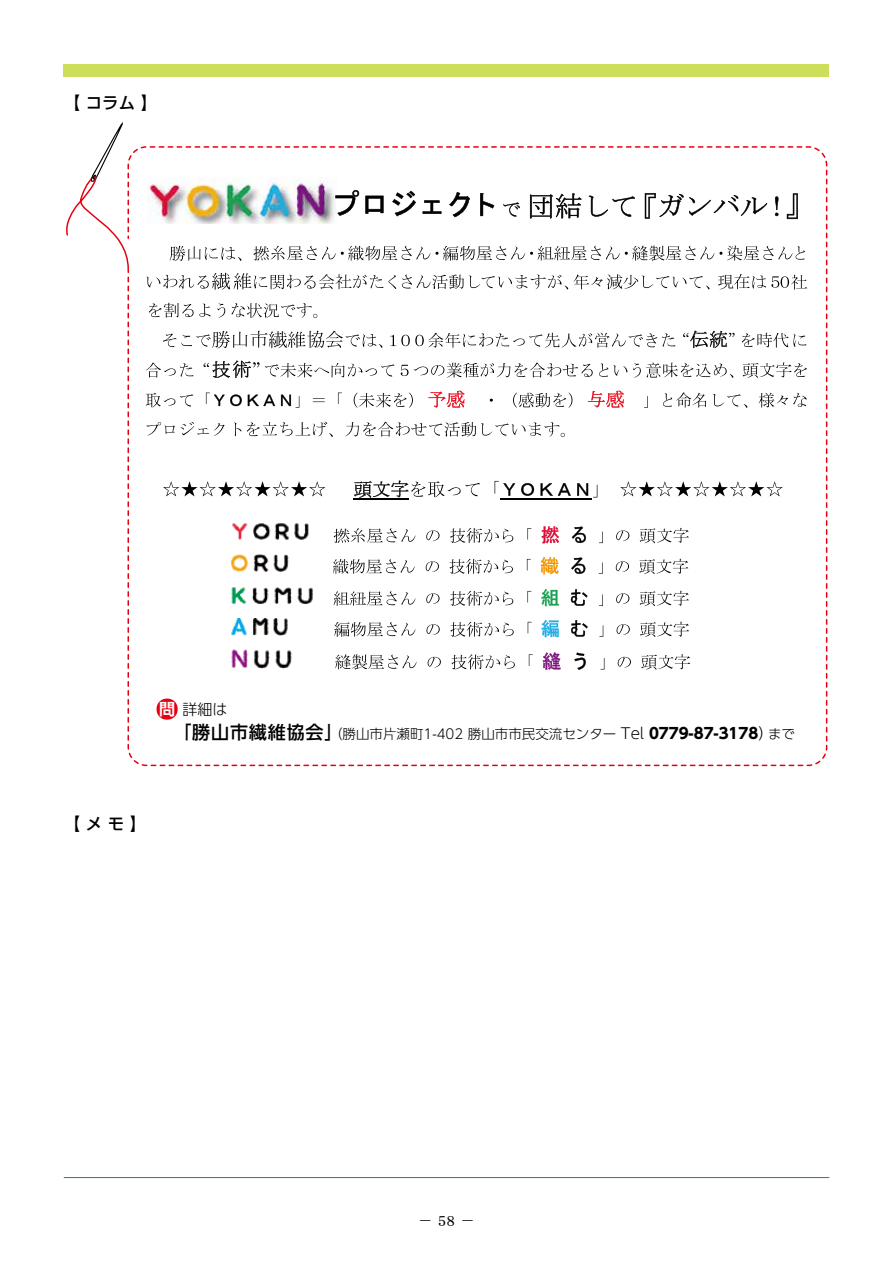
<style>
.page{position:relative;width:893px;height:1263px;background:#fff}
.page>*{position:absolute;margin:0;border:0;box-sizing:border-box;transform-origin:0 0}
.t1{font:500 16.5px "UD Shin Go Pro";color:#000}
.t2{font:15px "DFHS Mincho Std W5";color:#000}
.t3{font:15px "UD Shin Go Pro Light 90 msp RKSJ H";color:#000}
.t4{font:13.5px "UD Shin Go Pro Light 90 msp RKSJ H";color:#000}
.s1{font-family:"UD Shin Go Pro De Bold 90 msp RKSJ H";font-size:16.05px;color:#fff}
.s2{font-family:"UD Shin Go Pro Medium 90 msp RKSJ H";font-size:18px}
.s3{font-size:15px}
.s4{font-family:"UD Shin Go Pro Bold 90 msp RKSJ H";font-size:15px}
</style>
<div class="page">
<div style="left:64px;top:64px;width:765px;height:13px;background:#cede5a"></div>
<hr style="left:64px;top:1177px;width:765px;height:1px;background:#094">
<svg style="left:66px;top:122px;width:762px;height:645px"></svg>
<img style="left:147px;top:177px;width:189px;height:47px">
<svg style="left:335px;top:190px;width:24px;height:26px"></svg>
<svg style="left:365px;top:196px;width:19px;height:18px"></svg>
<svg style="left:392px;top:191px;width:24px;height:25px"></svg>
<svg style="left:423px;top:200px;width:18px;height:14px"></svg>
<svg style="left:449px;top:192px;width:21px;height:25px"></svg>
<svg style="left:480px;top:193px;width:14px;height:23px"></svg>
<svg style="left:503px;top:202px;width:17px;height:15px"></svg>
<svg style="left:530px;top:193px;width:52px;height:26px"></svg>
<svg style="left:589px;top:196px;width:46px;height:21px"></svg>
<svg style="left:645px;top:193px;width:122px;height:26px"></svg>
<svg style="left:775px;top:196px;width:3px;height:20px"></svg>
<svg style="left:787px;top:193px;width:11px;height:26px"></svg>
<svg style="left:146px;top:273px;width:633px;height:17px"></svg>
<svg style="left:781px;top:275px;width:26px;height:15px"></svg>
<svg style="left:149px;top:303px;width:168px;height:15px"></svg>
<svg style="left:146px;top:331px;width:661px;height:47px"></svg>
<svg style="left:146px;top:393px;width:96px;height:14px"></svg>
<svg style="left:248px;top:394px;width:27px;height:12px"></svg>
<svg style="left:281px;top:393px;width:61px;height:15px"></svg>
<svg style="left:354px;top:393px;width:59px;height:15px"></svg>
<svg style="left:428px;top:391px;width:37px;height:17px"></svg>
<svg style="left:513px;top:393px;width:59px;height:15px"></svg>
<svg style="left:588px;top:391px;width:36px;height:17px"></svg>
<svg style="left:644px;top:392px;width:163px;height:16px"></svg>
<svg style="left:147px;top:422px;width:418px;height:15px"></svg>
<svg style="left:163px;top:481px;width:162px;height:15px"></svg>
<hr style="left:354px;top:498px;width:55px;height:1px;background:#000">
<svg style="left:354px;top:480px;width:161px;height:18px"></svg>
<svg style="left:521px;top:483px;width:13px;height:13px"></svg>
<svg style="left:541px;top:483px;width:30px;height:13px"></svg>
<hr style="left:500px;top:498px;width:92px;height:1px;background:#000">
<svg style="left:577px;top:483px;width:20px;height:14px"></svg>
<svg style="left:620px;top:481px;width:163px;height:15px"></svg>
<img style="left:228px;top:521px;width:89px;height:21px">
<svg style="left:334px;top:528px;width:81px;height:15px"></svg>
<svg style="left:426px;top:530px;width:14px;height:11px"></svg>
<svg style="left:450px;top:528px;width:81px;height:15px"></svg>
<svg style="left:541px;top:526px;width:18px;height:17px"></svg>
<svg style="left:572px;top:526px;width:14px;height:17px"></svg>
<svg style="left:599px;top:530px;width:30px;height:13px"></svg>
<svg style="left:640px;top:528px;width:49px;height:15px"></svg>
<img style="left:229px;top:553px;width:61px;height:19px">
<svg style="left:333px;top:559px;width:82px;height:15px"></svg>
<svg style="left:426px;top:561px;width:13px;height:11px"></svg>
<svg style="left:449px;top:559px;width:82px;height:15px"></svg>
<svg style="left:541px;top:557px;width:18px;height:17px"></svg>
<svg style="left:571px;top:557px;width:14px;height:17px"></svg>
<svg style="left:599px;top:561px;width:30px;height:13px"></svg>
<svg style="left:639px;top:559px;width:49px;height:15px"></svg>
<img style="left:228px;top:584px;width:89px;height:20px">
<svg style="left:333px;top:591px;width:82px;height:15px"></svg>
<svg style="left:426px;top:593px;width:14px;height:11px"></svg>
<svg style="left:450px;top:591px;width:81px;height:15px"></svg>
<svg style="left:541px;top:589px;width:18px;height:17px"></svg>
<svg style="left:571px;top:589px;width:16px;height:17px"></svg>
<svg style="left:599px;top:593px;width:30px;height:13px"></svg>
<svg style="left:640px;top:591px;width:49px;height:15px"></svg>
<img style="left:228px;top:619px;width:63px;height:16px">
<svg style="left:334px;top:622px;width:81px;height:15px"></svg>
<svg style="left:426px;top:624px;width:14px;height:11px"></svg>
<svg style="left:450px;top:622px;width:82px;height:15px"></svg>
<svg style="left:541px;top:620px;width:18px;height:17px"></svg>
<svg style="left:571px;top:620px;width:17px;height:17px"></svg>
<svg style="left:599px;top:624px;width:31px;height:13px"></svg>
<svg style="left:640px;top:622px;width:49px;height:15px"></svg>
<img style="left:228px;top:646px;width:65px;height:22px">
<svg style="left:335px;top:654px;width:82px;height:16px"></svg>
<svg style="left:428px;top:657px;width:13px;height:11px"></svg>
<svg style="left:451px;top:654px;width:82px;height:16px"></svg>
<svg style="left:543px;top:652px;width:18px;height:18px"></svg>
<svg style="left:574px;top:653px;width:12px;height:17px"></svg>
<svg style="left:601px;top:657px;width:30px;height:12px"></svg>
<svg style="left:641px;top:654px;width:49px;height:16px"></svg>
<svg style="left:170px;top:246px;width:622px;height:15px"></svg>
<svg style="left:796px;top:246px;width:9px;height:14px"></svg>
<svg style="left:157px;top:698px;width:21px;height:22px"></svg>
<p class="t1" style="left:64px;top:89px;width:95px">【 コラム 】</p>
<p class="t3" style="left:159px;top:697px;width:70px"><span class="s1">問</span>詳細は</p>
<p class="t4" style="left:173px;top:722px;width:623px"><span class="s2">「勝山市繊維協会」</span>（勝山市片瀬町1-402 勝山市市民交流センター <span class="s3">Tel</span> <span class="s4">0779-87-3178</span><span class="s3">）</span>まで</p>
<p class="t1" style="left:64px;top:810px;width:84px">【 メ モ 】</p>
<p class="t2" style="left:418px;top:1212px;width:59px">－ 58 －</p>
</div>
